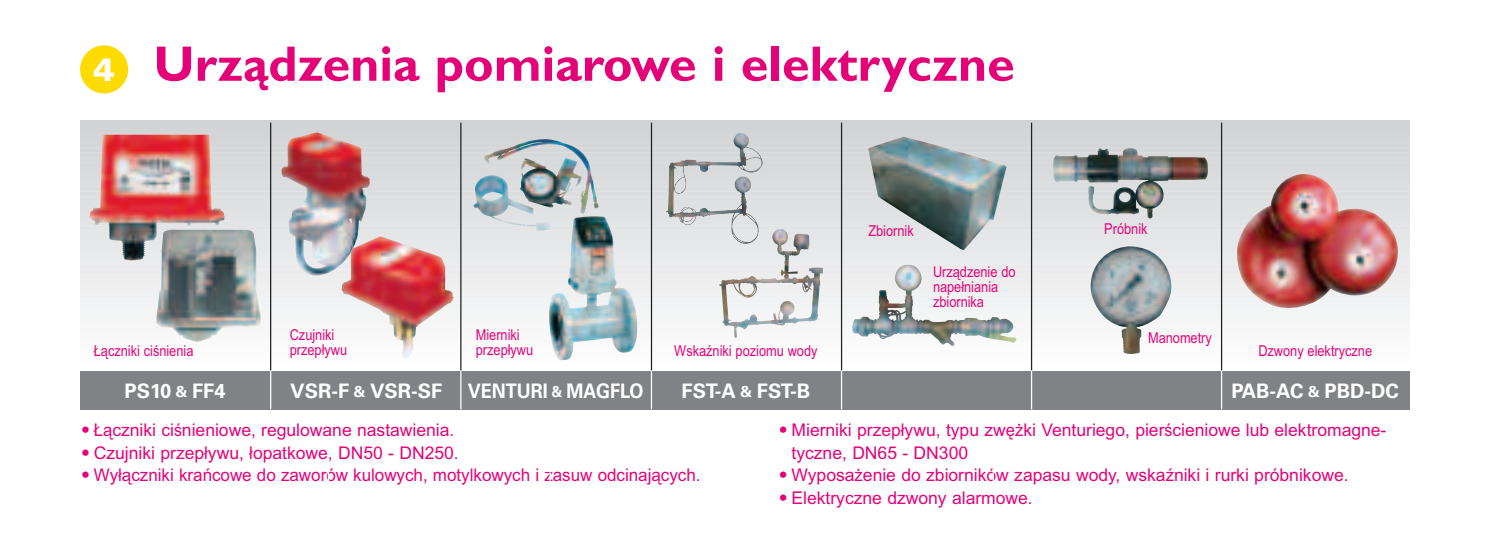
<style>
.page{position:relative;width:1489px;height:552px;background:#fff}
.page>*{position:absolute;margin:0;border:0;box-sizing:border-box;transform-origin:0 0}
.t1{font:700 50px "Gill Sans CE";color:#e40278}
.t2{font:900 32px "Univers";color:#fff}
.t3{font:700 20px "Univers";color:#fff}
.t4{font:700 20px "Univers";color:#fff;scale:.9 1}
.t5{font:17.5px/22.5px "Arial CE";color:#e40278}
.t6{font:17.5px "Arial CE";color:#e40278;scale:.95 1}
.t7{font:15px/15px "Arial CE";color:#e40278;scale:.85 1}
.s1{font-size:15px}
.s2{font-family:"Univers"}
</style>
<div class="page">
<div style="left:80px;top:121px;width:1329px;height:10px;background:#d2d3d5"></div>
<div style="left:80px;top:129px;width:1329px;height:12px;background:#d4d5d7"></div>
<div style="left:80px;top:139px;width:1329px;height:12px;background:#d5d6d8"></div>
<div style="left:80px;top:149px;width:1329px;height:12px;background:#d7d8da"></div>
<div style="left:80px;top:159px;width:1329px;height:11px;background:#d8d9db"></div>
<div style="left:80px;top:168px;width:1329px;height:12px;background:#dadbdd"></div>
<div style="left:80px;top:178px;width:1329px;height:12px;background:#dcdddf"></div>
<div style="left:80px;top:188px;width:1329px;height:12px;background:#dddee0"></div>
<div style="left:80px;top:198px;width:1329px;height:11px;background:#dfe0e2"></div>
<div style="left:80px;top:207px;width:1329px;height:12px;background:#e1e2e4"></div>
<div style="left:80px;top:217px;width:1329px;height:12px;background:#e2e3e5"></div>
<div style="left:80px;top:227px;width:1329px;height:11px;background:#e4e5e7"></div>
<div style="left:80px;top:236px;width:1329px;height:12px;background:#e6e7e9"></div>
<div style="left:80px;top:246px;width:1329px;height:12px;background:#e8e9ea"></div>
<div style="left:80px;top:256px;width:1329px;height:12px;background:#eaebec"></div>
<div style="left:80px;top:266px;width:1329px;height:11px;background:#ececee"></div>
<div style="left:80px;top:275px;width:1329px;height:12px;background:#eeeeef"></div>
<div style="left:80px;top:285px;width:1329px;height:12px;background:#f0f0f1"></div>
<div style="left:80px;top:295px;width:1329px;height:12px;background:#f1f2f3"></div>
<div style="left:80px;top:305px;width:1329px;height:11px;background:#f3f4f4"></div>
<div style="left:80px;top:314px;width:1329px;height:12px;background:#f5f5f6"></div>
<div style="left:80px;top:324px;width:1329px;height:12px;background:#f7f7f8"></div>
<div style="left:80px;top:334px;width:1329px;height:12px;background:#f9f9f9"></div>
<div style="left:80px;top:344px;width:1329px;height:11px;background:#fbfbfb"></div>
<div style="left:80px;top:371px;width:1329px;height:38px;background:#808285"></div>
<img style="left:89px;top:135px;width:136px;height:125px">
<img style="left:668px;top:133px;width:95px;height:96px">
<img style="left:719px;top:229px;width:104px;height:109px">
<img style="left:282px;top:132px;width:88px;height:143px">
<img style="left:1053px;top:148px;width:154px;height:71px">
<img style="left:1090px;top:246px;width:81px;height:108px">
<img style="left:1237px;top:174px;width:161px;height:134px">
<img style="left:868px;top:137px;width:138px;height:113px">
<img style="left:852px;top:264px;width:164px;height:82px">
<img style="left:156px;top:229px;width:105px;height:113px">
<img style="left:483px;top:139px;width:115px;height:75px">
<img style="left:548px;top:216px;width:89px;height:144px">
<img style="left:341px;top:236px;width:112px;height:122px">
<div style="left:80px;top:45px;width:48px;height:48px;background:#ffdc01;border-radius:50%"></div>
<hr style="left:270px;top:122px;width:1px;height:248px;background:#231f20">
<hr style="left:270px;top:370px;width:1px;height:39px;background:#fff">
<hr style="left:460px;top:122px;width:1px;height:248px;background:#231f20">
<hr style="left:460px;top:370px;width:1px;height:39px;background:#fff">
<hr style="left:651px;top:122px;width:1px;height:248px;background:#231f20">
<hr style="left:651px;top:370px;width:1px;height:39px;background:#fff">
<hr style="left:840px;top:122px;width:2px;height:248px;background:#231f20">
<hr style="left:840px;top:370px;width:2px;height:39px;background:#fff">
<hr style="left:1030px;top:122px;width:2px;height:248px;background:#231f20">
<hr style="left:1030px;top:370px;width:2px;height:39px;background:#fff">
<hr style="left:1220px;top:122px;width:2px;height:248px;background:#231f20">
<hr style="left:1220px;top:370px;width:2px;height:39px;background:#fff">
<h2 class="t2" style="left:93px;top:58px;width:23px">4</h2>
<h1 class="t1" style="left:153px;top:45px;width:862px">Urządzenia pomiarowe i elektryczne</h1>
<p class="t7" style="left:868px;top:224px;width:55px">Zbiornik</p>
<p class="t7" style="left:1104px;top:222px;width:52px">Próbnik</p>
<p class="t7" style="left:933px;top:265px;width:99px">Urządzenie do napełniania zbiornika</p>
<p class="t7" style="left:94px;top:345px;width:119px">Łączniki ciśnienia</p>
<p class="t7" style="left:290px;top:328px;width:69px">Czujniki przepływu</p>
<p class="t7" style="left:476px;top:328px;width:69px">Mierniki przepływu</p>
<p class="t7" style="left:1147px;top:331px;width:77px">Manometry</p>
<p class="t7" style="left:674px;top:345px;width:170px">Wskaźniki poziomu wody</p>
<p class="t7" style="left:1258px;top:345px;width:135px">Dzwony elektryczne</p>
<p class="t3" style="left:125px;top:383px;width:102px">PS10 <span class="s1">&amp;</span> FF4</p>
<p class="t3" style="left:290px;top:383px;width:153px">VSR-F <span class="s1">&amp;</span> VSR-SF</p>
<p class="t4" style="left:468px;top:383px;width:197px">VENTURI <span class="s1">&amp;</span> MAGFLO</p>
<p class="t3" style="left:681px;top:383px;width:130px">FST-A <span class="s1">&amp;</span> FST-B</p>
<p class="t3" style="left:1231px;top:383px;width:169px">PAB-AC <span class="s1">&amp;</span> PBD-DC</p>
<p class="t6" style="left:83px;top:423px;width:393px"><span class="s2">•</span> Łączniki ciśnieniowe, regulowane nastawienia.</p>
<p class="t5" style="left:83px;top:442px;width:378px"><span class="s2">•</span> Czujniki przepływu, łopatkowe, DN50 - DN250.</p>
<p class="t5" style="left:83px;top:465px;width:619px"><span class="s2">•</span> Wyłączniki krańcowe do zaworów kulowych, motylkowych i zasuw odcinających.</p>
<p class="t5" style="left:791px;top:420px;width:596px;text-indent:-11px"><span class="s2">•</span> Mierniki przepływu, typu zwężki Venturiego, pierścieniowe lub elektromagne&shy;tyczne, DN65 - DN300</p>
<p class="t5" style="left:780px;top:465px;width:570px"><span class="s2">•</span> Wyposażenie do zbiorników zapasu wody, wskaźniki i rurki próbnikowe.</p>
<p class="t5" style="left:780px;top:487px;width:254px"><span class="s2">•</span> Elektryczne dzwony alarmowe.</p>
</div>
